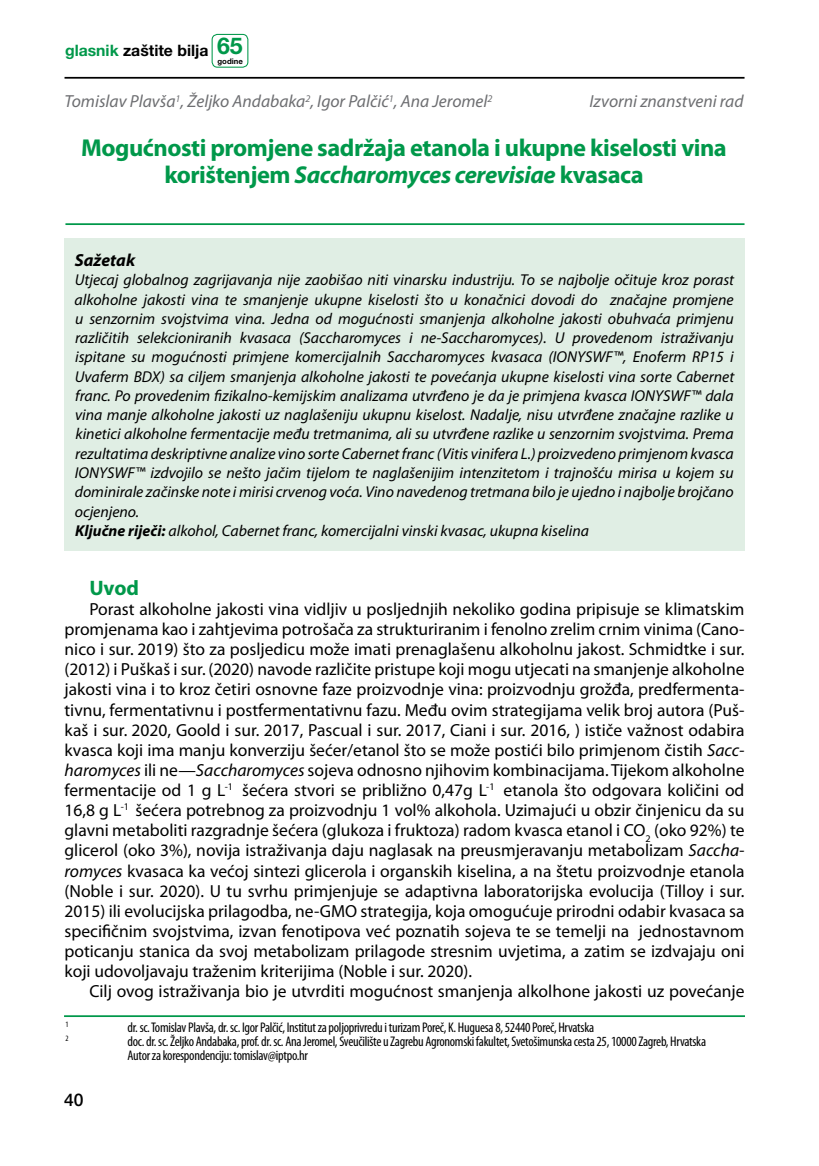
<style>
.page{position:relative;width:819px;height:1166px;background:#fff}
.page>*{position:absolute;margin:0;border:0;box-sizing:border-box;transform-origin:0 0}
.t1{font:700 24.5px/26.2px "Myriad Pro";letter-spacing:-.02em;color:#00984a;text-align:center}
.t2{font:700 21px "Myriad Pro";color:#00984a}
.t3{font:17.5px/20.1px "Myriad Pro";color:#000;text-align:justify}
.t4{font:italic 17.5px "Myriad Pro";color:#6d6e71}
.t5{font:italic 700 17.5px "Myriad Pro";color:#000}
.t6{font:500 17.5px "Helvetica Neue LT Pro";color:#000}
.t7{font:italic 15.75px/19.2px "Myriad Pro";color:#000}
.t8{font:700 15.75px "Helvetica Neue LT Pro";color:#000}
.t9{font:condensed 14px/14px "Myriad Pro";letter-spacing:-.02em;color:#000}
.t10{font:condensed 8.22px "Myriad Pro";color:#000}
.t11{font:700 7.7px "Helvetica Neue LT Pro";color:#000}
.s1{color:#00984a}
.s2{font-size:23.1px;color:#00984a}
.s3{font-style:italic}
.s4{font-weight:700}
</style>
<div class="page">
<hr style="left:64px;top:77px;width:680px;height:2px;background:#000">
<div style="left:211px;top:34px;width:37px;height:34px;border:1px solid #00984a;border-radius:5px"></div>
<hr style="left:65px;top:223px;width:679px;height:2px;background:#00984a">
<div style="left:64px;top:238px;width:680px;height:313px;background:#e0eee4"></div>
<hr style="left:64px;top:1015px;width:681px;height:2px;background:#00984a">
<p class="t8" style="left:65px;top:41px;width:179px"><span class="s1">glasnik</span> zaštite bilja <span class="s2">65</span></p>
<p class="t11" style="left:217px;top:56px;width:27px">godine</p>
<p class="t4" style="left:64px;top:91px;width:429px">Tomislav Plavša<sup>1</sup>, Željko Andabaka<sup>2</sup>, Igor Palčić<sup>1</sup>, Ana Jeromel<sup>2</sup></p>
<p class="t4" style="left:589px;top:91px;width:156px">Izvorni znanstveni rad</p>
<h1 class="t1" style="left:81px;top:134px;width:647px">Mogućnosti promjene sadržaja etanola i ukupne kiselosti vina korištenjem <span class="s3">Saccharomyces cerevisiae</span> kvasaca</h1>
<p class="t5" style="left:75px;top:249px;width:62px">Sažetak</p>
<p class="t7" style="left:75px;top:270px;width:661px">Utjecaj globalnog zagrijavanja nije zaobišao niti vinarsku industriju. To se najbolje očituje kroz porast alkoholne jakosti vina te smanjenje ukupne kiselosti što u konačnici dovodi do značajne promjene u senzornim svojstvima vina. Jedna od mogućnosti smanjenja alkoholne jakosti obuhvaća primjenu različitih selekcioniranih kvasaca (Saccharomyces i ne-Saccharomyces). U provedenom istraživanju ispitane su mogućnosti primjene komercijalnih Saccharomyces kvasaca (IONYSWF™, Enoferm RP15 i Uvaferm BDX) sa ciljem smanjenja alkoholne jakosti te povećanja ukupne kiselosti vina sorte Cabernet franc. Po provedenim fizikalno-kemijskim analizama utvrđeno je da je primjena kvasca IONYSWF™ dala vina manje alkoholne jakosti uz naglašeniju ukupnu kiselost. Nadalje, nisu utvrđene značajne razlike u kinetici alkoholne fermentacije među tretmanima, ali su utvrđene razlike u senzornim svojstvima. Prema rezultatima deskriptivne analize vino sorte Cabernet franc (Vitis vinifera L.) proizvedeno primjenom kvasca IONYSWF™ izdvojilo se nešto jačim tijelom te naglašenijim intenzitetom i trajnošću mirisa u kojem su dominirale začinske note i mirisi crvenog voća. Vino navedenog tretmana bilo je ujedno i najbolje brojčano ocjenjeno.<br><span class="s4">Ključne riječi:</span> alkohol, Cabernet franc, komercijalni vinski kvasac, ukupna kiselina</p>
<p class="t2" style="left:89px;top:574px;width:51px">Uvod</p>
<p class="t3" style="left:64px;top:599px;width:681px;text-indent:25px">Porast alkoholne jakosti vina vidljiv u posljednjih nekoliko godina pripisuje se klimatskim promjenama kao i zahtjevima potrošača za strukturiranim i fenolno zrelim crnim vinima (Cano&shy;nico i sur. 2019) što za posljedicu može imati prenaglašenu alkoholnu jakost. Schmidtke i sur. (2012) i Puškaš i sur. (2020) navode različite pristupe koji mogu utjecati na smanjenje alkoholne jakosti vina i to kroz četiri osnovne faze proizvodnje vina: proizvodnju grožđa, predfermenta&shy;tivnu, fermentativnu i postfermentativnu fazu. Među ovim strategijama velik broj autora (Puš&shy;kaš i sur. 2020, Goold i sur. 2017, Pascual i sur. 2017, Ciani i sur. 2016, ) ističe važnost odabira kvasca koji ima manju konverziju šećer/etanol što se može postići bilo primjenom čistih <span class="s3">Sacc&shy;haromyces</span> ili ne—<span class="s3">Saccharomyces</span> sojeva odnosno njihovim kombinacijama. Tijekom alkoholne fermentacije od 1 g L<sup>-1</sup> šećera stvori se približno 0,47g L<sup>-1</sup> etanola što odgovara količini od 16,8 g L<sup>-1</sup> šećera potrebnog za proizvodnju 1 vol% alkohola. Uzimajući u obzir činjenicu da su glavni metaboliti razgradnje šećera (glukoza i fruktoza) radom kvasca etanol i CO<sub>2</sub> (oko 92%) te glicerol (oko 3%), novija istraživanja daju naglasak na preusmjeravanju metabolizam <span class="s3">Saccha&shy;romyces</span> kvasaca ka većoj sintezi glicerola i organskih kiselina, a na štetu proizvodnje etanola (Noble i sur. 2020). U tu svrhu primjenjuje se adaptivna laboratorijska evolucija (Tilloy i sur.<br>2015) ili evolucijska prilagodba, ne-GMO strategija, koja omogućuje prirodni odabir kvasaca sa specifičnim svojstvima, izvan fenotipova već poznatih sojeva te se temelji na jednostavnom poticanju stanica da svoj metabolizam prilagode stresnim uvjetima, a zatim se izdvajaju oni koji udovoljavaju traženim kriterijima (Noble i sur. 2020).</p>
<p class="t3" style="left:89px;top:981px;width:656px">Cilj ovog istraživanja bio je utvrditi mogućnost smanjenja alkolhone jakosti uz povećanje</p>
<p class="t10" style="left:65px;top:1020px;width:5px">1</p>
<p class="t9" style="left:127px;top:1020px;width:468px">dr. sc. Tomislav Plavša, dr. sc. Igor Palčić, Institut za poljoprivredu i turizam Poreč, K. Huguesa 8, 52440 Poreč, Hrvatska</p>
<p class="t10" style="left:66px;top:1034px;width:5px">2</p>
<p class="t9" style="left:127px;top:1034px;width:580px">doc. dr. sc. Željko Andabaka, prof. dr. sc. Ana Jeromel, Sveučilište u Zagrebu Agronomski fakultet, Svetošimunska cesta 25, 10000 Zagreb, Hrvatska<br>Autor za korespondenciju: tomislav@iptpo.hr</p>
<p class="t6" style="left:64px;top:1090px;width:21px">40</p>
</div>
